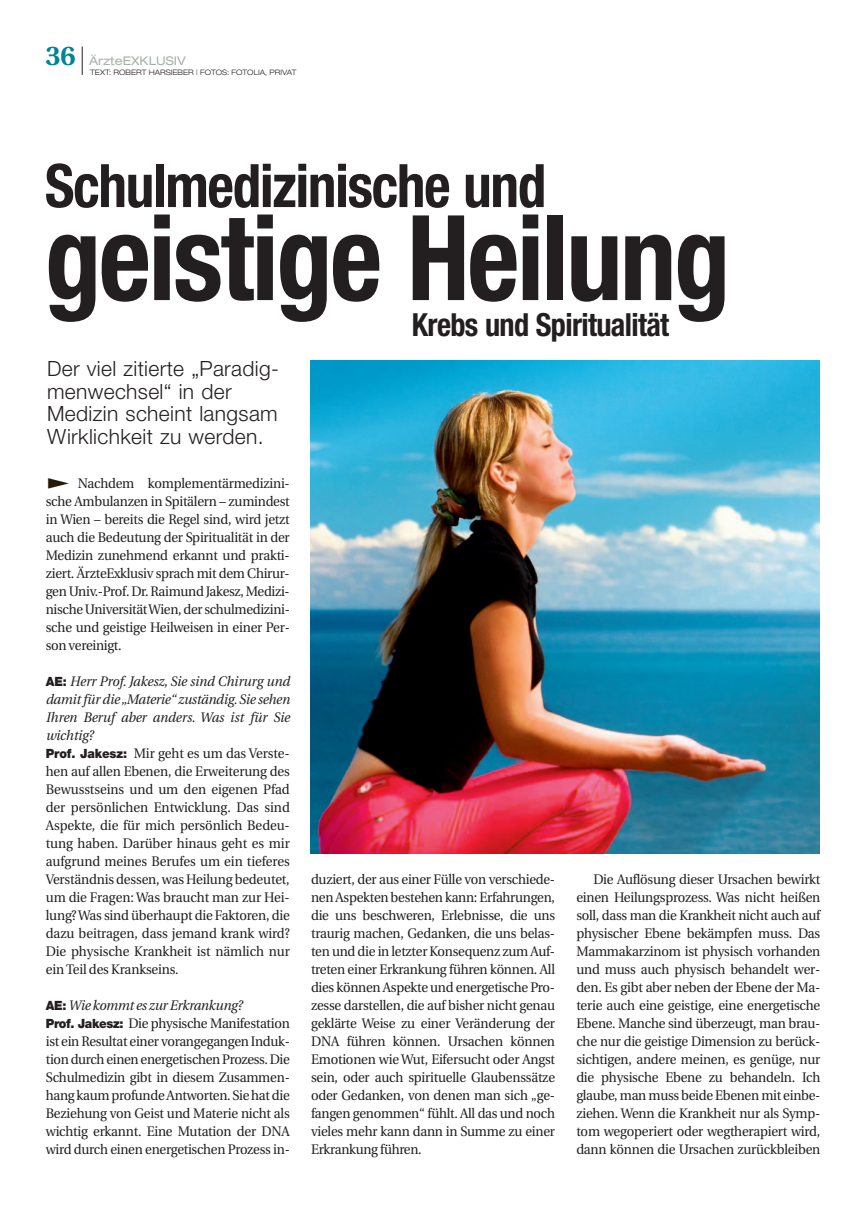
<style>
.page{position:relative;width:854px;height:1212px;background:#fff}
.page>*{position:absolute;margin:0;border:0;box-sizing:border-box;transform-origin:0 0}
.t1{font:700 condensed 118.5px "Helvetica Neue";letter-spacing:-.02em;color:#231f20;scale:.95 1}
.t2{font:700 condensed 60px "Helvetica Neue";letter-spacing:-.02em;color:#231f20;scale:.95 1}
.t3{font:700 condensed 31.8px "Helvetica Neue";letter-spacing:-.02em;color:#231f20;scale:.95 1}
.t4{font:700 27px "Utopia";color:#008495}
.t5{font:300 21px/22.5px "Helvetica Neue";letter-spacing:.015em;color:#231f20}
.t6{font:13.8px/18px "Utopia";letter-spacing:-.015em;color:#231f20;text-align:justify;scale:.95 1}
.t7{font:expanded 12px "Helvetica Neue";color:#a8b1a8}
.t8{font:300 expanded 7.5px "Helvetica Neue";color:#231f20}
.s1{color:#251a05}
.s2{font-family:"Helvetica Neue";font-weight:900;font-size:12.75px}
.s3{font-style:italic}
</style>
<div class="page">
<img style="left:81px;top:46px;width:739px;height:808px">
<h3 class="t4" style="left:45px;top:45px;width:32px">36</h3>
<p class="t7" style="left:89px;top:56px;width:98px">ÄrzteEXKLUSIV</p>
<p class="t8" style="left:90px;top:70px;width:208px">TEXT: ROBERT HARSIEBER | FOTOS: FOTOLIA, PRIVAT</p>
<h2 class="t2" style="left:45px;top:164px;width:529px">Schulmedizinische und</h2>
<h1 class="t1" style="left:45px;top:215px;width:722px">geistige Heilung</h1>
<h3 class="t3" style="left:412px;top:313px;width:272px">Krebs und Spiritualität</h3>
<h3 class="t5" style="left:47px;top:359px;width:233px">Der viel zitierte „Paradig&shy;menwechsel“ in der<br>Medizin scheint langsam<br>Wirklichkeit zu werden.</h3>
<p class="t6" style="left:46px;top:475px;width:258px"><span class="s1">❑</span> Nachdem komplementärmedizini&shy;sche Ambulanzen in Spitälern – zumindest in Wien – bereits die Regel sind, wird jetzt auch die Bedeutung der Spiritualität in der Medizin zunehmend erkannt und prakti&shy;ziert. ÄrzteExklusiv sprach mit dem Chirur&shy;gen Univ.-Prof. Dr. Raimund Jakesz, Medizi&shy;nische Universität Wien, der schulmedizini&shy;sche und geistige Heilweisen in einer Per&shy;son vereinigt.</p>
<p class="t6" style="left:46px;top:673px;width:258px;text-align:left"><span class="s2">AE:</span> <span class="s3">Herr Prof. Jakesz, Sie sind Chirurg und damit für die „Materie“ zuständig. Sie sehen Ihren Beruf aber anders. Was ist für Sie wichtig?<br></span><span class="s2">Prof. Jakesz:</span> Mir geht es um das Verste&shy;hen auf allen Ebenen, die Erweiterung des Bewusstseins und um den eigenen Pfad der persönlichen Entwicklung. Das sind Aspekte, die für mich persönlich Bedeu&shy;tung haben. Darüber hinaus geht es mir aufgrund meines Berufes um ein tieferes Verständnis dessen, was Heilung bedeutet, um die Fragen: Was braucht man zur Hei&shy;lung? Was sind überhaupt die Faktoren, die dazu beitragen, dass jemand krank wird?<br>Die physische Krankheit ist nämlich nur ein Teil des Krankseins.</p>
<p class="t6" style="left:46px;top:997px;width:258px;text-align:left"><span class="s2">AE:</span> <span class="s3">Wie kommt es zur Erkrankung?<br></span><span class="s2">Prof. Jakesz:</span> Die physische Manifestation ist ein Resultat einer vorangegangen Induk&shy;tion durch einen energetischen Prozess. Die Schulmedizin gibt in diesem Zusammen&shy;hang kaum profunde Antworten. Sie hat die Beziehung von Geist und Materie nicht als wichtig erkannt. Eine Mutation der DNA wird durch einen energetischen Prozess in-</p>
<p class="t6" style="left:311px;top:871px;width:258px">duziert, der aus einer Fülle von verschiede&shy;nen Aspekten bestehen kann: Erfahrungen, die uns beschweren, Erlebnisse, die uns traurig machen, Gedanken, die uns belas&shy;ten und die in letzter Konsequenz zum Auf&shy;treten einer Erkrankung führen können. All dies können Aspekte und energetische Pro&shy;zesse darstellen, die auf bisher nicht genau geklärte Weise zu einer Veränderung der DNA führen können. Ursachen können Emotionen wie Wut, Eifersucht oder Angst sein, oder auch spirituelle Glaubenssätze oder Gedanken, von denen man sich „ge&shy;fangen genommen“ fühlt. All das und noch vieles mehr kann dann in Summe zu einer Erkrankung führen.</p>
<p class="t6" style="left:576px;top:871px;width:258px;text-indent:17px">Die Auflösung dieser Ursachen bewirkt einen Heilungsprozess. Was nicht heißen soll, dass man die Krankheit nicht auch auf physischer Ebene bekämpfen muss. Das Mammakarzinom ist physisch vorhanden und muss auch physisch behandelt wer&shy;den. Es gibt aber neben der Ebene der Ma&shy;terie auch eine geistige, eine energetische Ebene. Manche sind überzeugt, man brau&shy;che nur die geistige Dimension zu berück&shy;sichtigen, andere meinen, es genüge, nur die physische Ebene zu behandeln. Ich glaube, man muss beide Ebenen mit einbe&shy;ziehen. Wenn die Krankheit nur als Symp&shy;tom wegoperiert oder wegtherapiert wird, dann können die Ursachen zurückbleiben</p>
</div>
